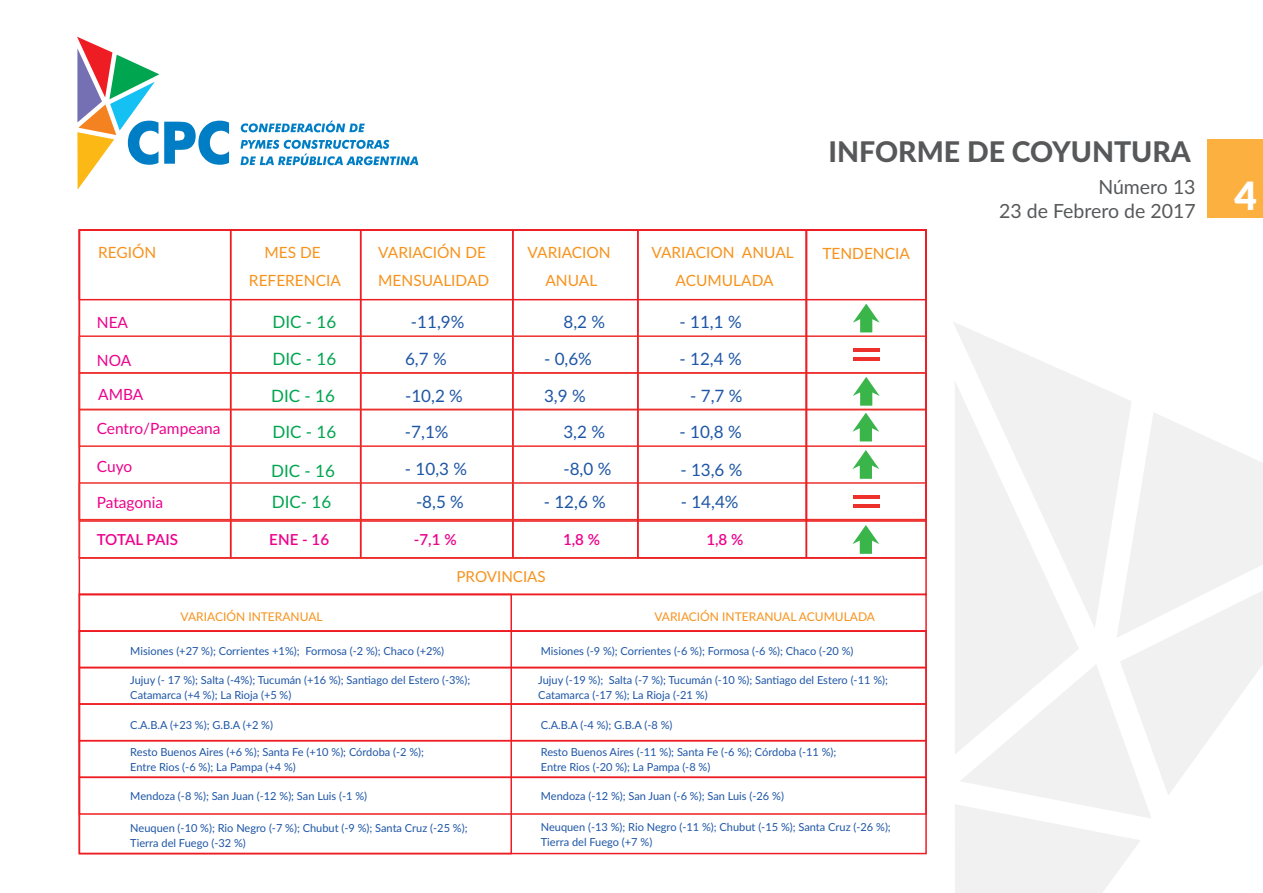
<style>
.page{position:relative;width:1263px;height:893px;background:#fff}
.page>*{position:absolute;margin:0;border:0;box-sizing:border-box;transform-origin:0 0}
.t1{font:800 28.5px "Lato";color:#57585a}
.t2{font:19.5px/23.4px "Lato";color:#57585a}
.t3{font:16.95px/36.5px "Lato";color:#1e56a6}
.t4{font:16.95px/36.5px "Lato";color:#00a54f;text-align:justify}
.t5{font:15.45px/27.9px "Lato";color:#f7931d;text-align:center}
.t6{font:15.45px/33.5px "Lato";color:#ed028c}
.t7{font:600 15.15px "Lato";color:#ed028c}
.t8{font:15.15px "Lato";color:#f7931d}
.t9{font:600 15.15px "Lato";letter-spacing:-.03em;color:#ed028c}
.t10{font:12px "Lato";color:#f7931d}
.t11{font:11.1px/15.1px "Lato";color:#1e56a6}
</style>
<div class="page">
<svg style="left:953px;top:322px;width:178px;height:90px"></svg>
<svg style="left:955px;top:380px;width:124px;height:32px;fill:#f1f1f1"></svg>
<svg style="left:955px;top:412px;width:308px;height:481px"></svg>
<div style="left:1208px;top:139px;width:55px;height:79px;background:#fbb03f"></div>
<svg style="left:240px;top:121px;width:178px;height:44px"></svg>
<svg style="left:77px;top:37px;width:152px;height:153px"></svg>
<div style="left:79px;top:557px;width:848px;height:38px;border:2px solid #ee1d23"></div>
<div style="left:79px;top:594px;width:848px;height:38px;border:2px solid #ee1d23"></div>
<div style="left:79px;top:667px;width:848px;height:38px;border:2px solid #ee1d23"></div>
<div style="left:79px;top:703px;width:848px;height:38px;border:2px solid #ee1d23"></div>
<div style="left:79px;top:740px;width:848px;height:38px;border:2px solid #ee1d23"></div>
<div style="left:79px;top:777px;width:848px;height:38px;border:2px solid #ee1d23"></div>
<div style="left:79px;top:630px;width:848px;height:224px;border:2px solid #ee1d23"></div>
<div style="left:79px;top:594px;width:433px;height:260px;border:2px solid #ee1d23"></div>
<svg style="left:852px;top:413px;width:27px;height:28px"></svg>
<svg style="left:853px;top:377px;width:27px;height:29px"></svg>
<svg style="left:853px;top:304px;width:27px;height:28px"></svg>
<svg style="left:852px;top:450px;width:27px;height:29px"></svg>
<svg style="left:852px;top:525px;width:27px;height:29px"></svg>
<div style="left:79px;top:229px;width:848px;height:71px;border:2px solid #ee1d23"></div>
<div style="left:79px;top:229px;width:152px;height:329px;border:2px solid #ee1d23"></div>
<div style="left:230px;top:229px;width:131px;height:329px;border:2px solid #ee1d23"></div>
<div style="left:360px;top:229px;width:154px;height:329px;border:2px solid #ee1d23"></div>
<div style="left:512px;top:229px;width:127px;height:329px;border:2px solid #ee1d23"></div>
<div style="left:79px;top:335px;width:848px;height:39px;border:2px solid #ee302d"></div>
<div style="left:79px;top:372px;width:848px;height:38px;border:2px solid #ee302d"></div>
<div style="left:79px;top:409px;width:848px;height:38px;border:2px solid #ee302d"></div>
<div style="left:79px;top:482px;width:848px;height:38px;border:2px solid #ee302d"></div>
<div style="left:79px;top:520px;width:848px;height:38px;border:2px solid #ee302d"></div>
<div style="left:637px;top:229px;width:170px;height:329px;border:2px solid #ee1d23"></div>
<div style="left:806px;top:229px;width:121px;height:329px;border:2px solid #ee1d23"></div>
<hr style="left:853px;top:348px;width:26px;height:4px;background:#ee302d">
<hr style="left:853px;top:357px;width:26px;height:4px;background:#ee302d">
<hr style="left:853px;top:495px;width:26px;height:4px;background:#ee302d">
<hr style="left:853px;top:504px;width:26px;height:4px;background:#ee302d">
<h1 class="t1" style="left:828px;top:130px;width:364px">INFORME DE COYUNTURA</h1>
<h2 class="t2" style="left:999px;top:175px;width:260px;text-indent:99px">Número 13<br>23 de Febrero de 2017 <sup>4</sup></h2>
<h3 class="t5" style="left:98px;top:238px;width:60px">REGIÓN</h3>
<h3 class="t5" style="left:249px;top:238px;width:93px">MES DE<br>REFERENCIA</h3>
<h3 class="t5" style="left:378px;top:238px;width:113px;text-align:left">VARIACIÓN DE<br>MENSUALIDAD</h3>
<h3 class="t5" style="left:651px;top:238px;width:144px">VARIACION ANUAL<br>ACUMULADA</h3>
<h3 class="t5" style="left:527px;top:238px;width:85px">VARIACION<br>ANUAL</h3>
<h3 class="t5" style="left:822px;top:239px;width:89px">TENDENCIA</h3>
<h3 class="t6" style="left:97px;top:305px;width:33px">NEA</h3>
<h3 class="t6" style="left:97px;top:343px;width:48px">NOA<br>AMBA</h3>
<h3 class="t6" style="left:97px;top:411px;width:125px">Centro/Pampeana</h3>
<h3 class="t6" style="left:97px;top:449px;width:37px">Cuyo</h3>
<h3 class="t6" style="left:97px;top:485px;width:68px">Patagonia</h3>
<h3 class="t4" style="left:272px;top:303px;width:65px">DIC - 16</h3>
<h3 class="t4" style="left:271px;top:340px;width:67px">DIC - 16<br>DIC - 16<br>DIC - 16</h3>
<h3 class="t4" style="left:271px;top:455px;width:65px;line-height:30.6px">DIC - 16<br>DIC- 16</h3>
<h3 class="t3" style="left:411px;top:303px;width:55px">-11,9%</h3>
<h3 class="t3" style="left:563px;top:303px;width:43px">8,2 %</h3>
<h3 class="t3" style="left:679px;top:303px;width:64px">- 11,1 %</h3>
<h3 class="t3" style="left:679px;top:340px;width:64px">- 12,4 %</h3>
<h3 class="t3" style="left:690px;top:377px;width:54px">- 7,7 %</h3>
<h3 class="t3" style="left:679px;top:413px;width:64px">- 10,8 %</h3>
<h3 class="t3" style="left:680px;top:451px;width:64px">- 13,6 %</h3>
<h3 class="t3" style="left:681px;top:482px;width:59px">- 14,4%</h3>
<h3 class="t3" style="left:544px;top:340px;width:49px">- 0,6%</h3>
<h3 class="t3" style="left:544px;top:377px;width:43px">3,9 %</h3>
<h3 class="t3" style="left:563px;top:413px;width:43px">3,2 %</h3>
<h3 class="t3" style="left:563px;top:450px;width:49px">-8,0 %</h3>
<h3 class="t3" style="left:544px;top:482px;width:64px">- 12,6 %</h3>
<h3 class="t3" style="left:405px;top:340px;width:59px">6,7 % -10,2 % -7,1%</h3>
<h3 class="t3" style="left:405px;top:451px;width:64px;line-height:32.8px;text-align:center">- 10,3 % -8,5 %</h3>
<h3 class="t9" style="left:97px;top:529px;width:83px">TOTAL PAIS</h3>
<h3 class="t7" style="left:269px;top:529px;width:61px">ENE - 16</h3>
<h3 class="t7" style="left:414px;top:529px;width:44px">-7,1 %</h3>
<h3 class="t7" style="left:563px;top:529px;width:39px">1,8 %</h3>
<h3 class="t7" style="left:706px;top:529px;width:39px">1,8 %</h3>
<h3 class="t8" style="left:457px;top:566px;width:91px">PROVINCIAS</h3>
<p class="t10" style="left:181px;top:608px;width:144px">VARIACIÓN INTERANUAL</p>
<p class="t10" style="left:654px;top:608px;width:222px">VARIACIÓN INTERANUAL ACUMULADA</p>
<p class="t11" style="left:541px;top:643px;width:314px">Misiones (-9 %); Corrientes (-6 %); Formosa (-6 %); Chaco (-20 %)</p>
<p class="t11" style="left:538px;top:672px;width:351px">Jujuy (-19 %); Salta (-7 %); Tucumán (-10 %); Santiago del Estero (-11 %);<br>Catamarca (-17 %); La Rioja (-21 %)</p>
<p class="t11" style="left:130px;top:643px;width:315px">Misiones (+27 %); Corrientes +1%); Formosa (-2 %); Chaco (+2%)</p>
<p class="t11" style="left:130px;top:672px;width:341px">Jujuy (- 17 %); Salta (-4%); Tucumán (+16 %); Santiago del Estero (-3%);<br>Catamarca (+4 %); La Rioja (+5 %)</p>
<p class="t11" style="left:130px;top:717px;width:144px">C.A.B.A (+23 %); G.B.A (+2 %)</p>
<p class="t11" style="left:541px;top:717px;width:133px">C.A.B.A (-4 %); G.B.A (-8 %)</p>
<p class="t11" style="left:130px;top:744px;width:295px">Resto Buenos Aires (+6 %); Santa Fe (+10 %); Córdoba (-2 %);<br>Entre Rios (-6 %); La Pampa (+4 %)</p>
<p class="t11" style="left:541px;top:744px;width:297px">Resto Buenos Aires (-11 %); Santa Fe (-6 %); Córdoba (-11 %);<br>Entre Rios (-20 %); La Pampa (-8 %)</p>
<p class="t11" style="left:130px;top:788px;width:238px">Mendoza (-8 %); San Juan (-12 %); San Luis (-1 %)</p>
<p class="t11" style="left:541px;top:788px;width:245px">Mendoza (-12 %); San Juan (-6 %); San Luis (-26 %)</p>
<p class="t11" style="left:130px;top:820px;width:339px">Neuquen (-10 %); Rio Negro (-7 %); Chubut (-9 %); Santa Cruz (-25 %);<br>Tierra del Fuego (-32 %)</p>
<p class="t11" style="left:541px;top:818px;width:352px">Neuquen (-13 %); Rio Negro (-11 %); Chubut (-15 %); Santa Cruz (-26 %);<br>Tierra del Fuego (+7 %)</p>
</div>
